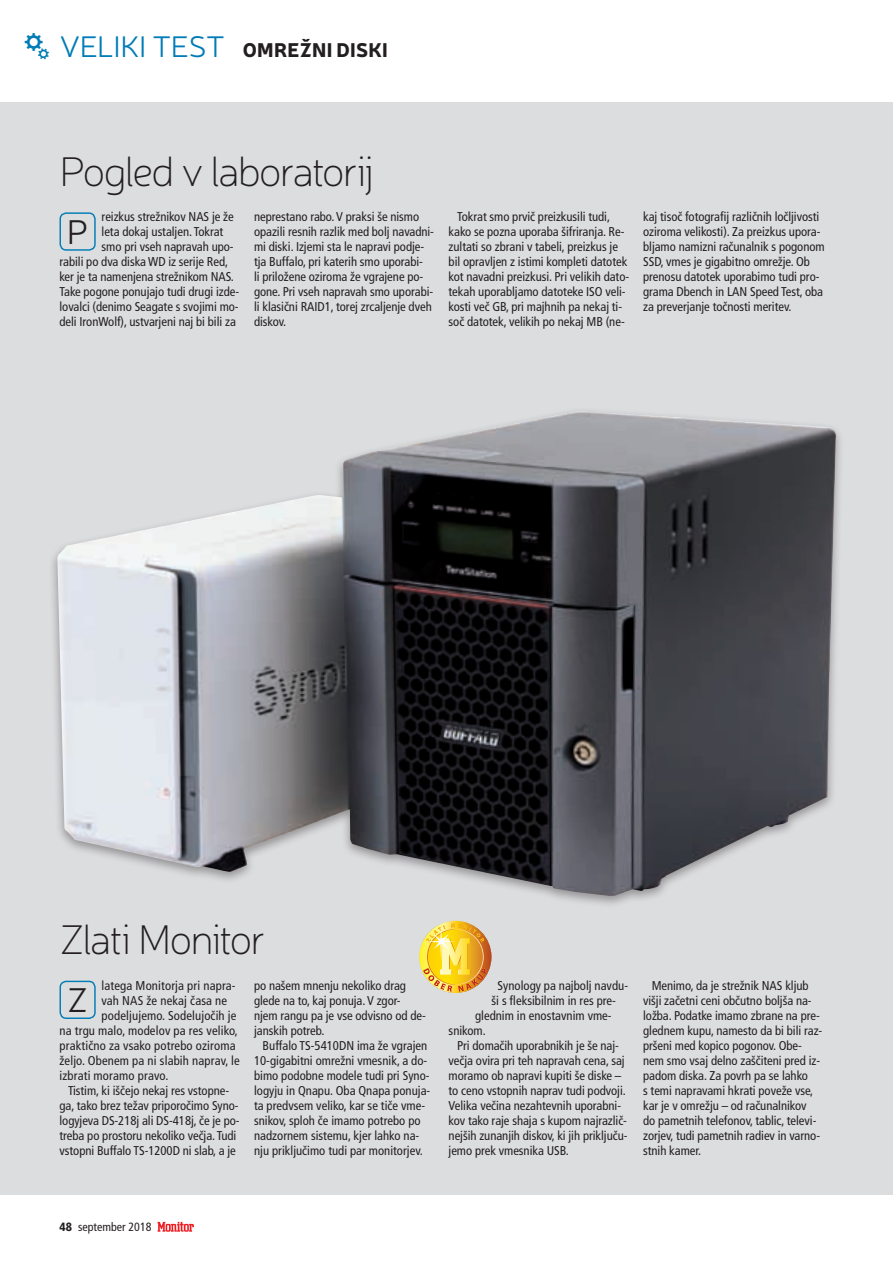
<style>
.page{position:relative;width:893px;height:1263px;background:#fff}
.page>*{position:absolute;margin:0;border:0;box-sizing:border-box;transform-origin:0 0}
.Naslov_PREIZKUSI_mal{font:100 42px "Neris";letter-spacing:-.05em;color:#231f20}
.Mednaslov{font:300 34.5px "Neris";color:#231f20}
.t1{font:900 19.5px "Neris";letter-spacing:.01em;color:#231f20}
.Body_TEXT_okvir{font:condensed 12.75px/15px "Frutiger LT Std";letter-spacing:-.005em;color:#231f20}
.t2{font:condensed 12px "Frutiger LT Std";color:#231f20}
.s1{font-family:"roam monitor";font-weight:400;font-size:25.8px;color:#007cb6}
.s2{font-weight:300;font-size:30px;color:#007cb6}
.s3{font-weight:900}
</style>
<div class="page">
<svg style="left:158px;top:1222px;width:36px;height:10px"></svg>
<div style="left:0;top:102px;width:893px;height:1093px;background:#dcdddf"></div>
<div style="left:60px;top:981px;width:36px;height:38px;border:1px solid #007cb6;border-radius:6px"></div>
<div style="left:60px;top:212px;width:36px;height:39px;border:1px solid #007cb6;border-radius:6px"></div>
<div style="left:419px;top:921px;width:72px;height:72px;background:#231f20;opacity:.5"></div>
<svg style="left:419px;top:921px;width:72px;height:72px"></svg>
<svg style="left:423px;top:923px;width:63px;height:69px;background:#eec44f"></svg>
<div style="left:49px;top:407px;width:796px;height:502px;background:#231f20;opacity:.4"></div>
<img style="left:57px;top:411px;width:779px;height:485px">
<h3 class="t1" style="left:24px;top:36px;width:366px"><span class="s1">M</span> <span class="s2">VELIKI TEST</span> OMREŽNI DISKI</h3>
<p class="Naslov_PREIZKUSI_mal" style="left:60px;top:146px;width:316px">Pogled v laboratorij</p>
<p class="Mednaslov" style="left:67px;top:210px;width:23px">P</p>
<p class="Body_TEXT_okvir" style="left:254px;top:209px;width:181px">neprestano rabo. V praksi še nismo opazili resnih razlik med bolj navadni&shy;mi diski. Izjemi sta le napravi podje&shy;tja Buffalo, pri katerih smo uporabi-<br>li priložene oziroma že vgrajene po&shy;gone. Pri vseh napravah smo uporabi&shy;li klasični RAID1, torej zrcaljenje dveh diskov.</p>
<p class="Body_TEXT_okvir" style="left:449px;top:209px;width:182px;text-indent:9px">Tokrat smo prvič preizkusili tudi, kako se pozna uporaba šifriranja. Re&shy;zultati so zbrani v tabeli, preizkus je bil opravljen z istimi kompleti datotek kot navadni preizkusi. Pri velikih dato&shy;tekah uporabljamo datoteke ISO veli&shy;kosti več GB, pri majhnih pa nekaj ti&shy;soč datotek, velikih po nekaj MB (ne-</p>
<p class="Body_TEXT_okvir" style="left:643px;top:209px;width:183px">kaj tisoč fotografij različnih ločljivosti oziroma velikosti). Za preizkus upora&shy;bljamo namizni računalnik s pogonom SSD, vmes je gigabitno omrežje. Ob prenosu datotek uporabimo tudi pro&shy;grama Dbench in LAN Speed Test, oba za preverjanje točnosti meritev.</p>
<p class="Body_TEXT_okvir" style="left:102px;top:209px;width:134px">reizkus strežnikov NAS je že</p>
<p class="Body_TEXT_okvir" style="left:102px;top:224px;width:123px">leta dokaj ustaljen. Tokrat</p>
<p class="Body_TEXT_okvir" style="left:102px;top:239px;width:134px">smo pri vseh napravah upo-</p>
<p class="Body_TEXT_okvir" style="left:60px;top:254px;width:170px">rabili po dva diska WD iz serije Red,</p>
<p class="Body_TEXT_okvir" style="left:60px;top:269px;width:176px">ker je ta namenjena strežnikom NAS.</p>
<p class="Body_TEXT_okvir" style="left:60px;top:284px;width:181px">Take pogone ponujajo tudi drugi izde-</p>
<p class="Body_TEXT_okvir" style="left:60px;top:299px;width:181px">lovalci (denimo Seagate s svojimi mo-</p>
<p class="Body_TEXT_okvir" style="left:60px;top:314px;width:178px">deli IronWolf), ustvarjeni naj bi bili za</p>
<p class="Naslov_PREIZKUSI_mal" style="left:60px;top:914px;width:208px">Zlati Monitor</p>
<p class="Mednaslov" style="left:67px;top:978px;width:22px">Z</p>
<p class="Body_TEXT_okvir" style="left:254px;top:978px;width:173px">po našem mnenju nekoliko drag glede na to, kaj ponuja. V zgor&shy;njem rangu pa je vse odvisno od de&shy;janskih potreb.</p>
<p class="Body_TEXT_okvir" style="left:254px;top:1038px;width:178px;text-indent:9px">Buffalo TS-5410DN ima že vgrajen 10-gigabitni omrežni vmesnik, a do&shy;bimo podobne modele tudi pri Syno&shy;logyju in Qnapu. Oba Qnapa ponuja&shy;ta predvsem veliko, kar se tiče vme&shy;snikov, sploh če imamo potrebo po nadzornem sistemu, kjer lahko na&shy;nju priključimo tudi par monitorjev.</p>
<p class="Body_TEXT_okvir" style="left:102px;top:978px;width:136px">latega Monitorja pri napra-</p>
<p class="Body_TEXT_okvir" style="left:102px;top:993px;width:127px">vah NAS že nekaj časa ne</p>
<p class="Body_TEXT_okvir" style="left:102px;top:1008px;width:136px">podeljujemo. Sodelujočih je</p>
<p class="Body_TEXT_okvir" style="left:60px;top:1023px;width:180px">na trgu malo, modelov pa res veliko,</p>
<p class="Body_TEXT_okvir" style="left:60px;top:1038px;width:178px">praktično za vsako potrebo oziroma</p>
<p class="Body_TEXT_okvir" style="left:60px;top:1053px;width:182px">željo. Obenem pa ni slabih naprav, le</p>
<p class="Body_TEXT_okvir" style="left:60px;top:1068px;width:110px">izbrati moramo pravo.</p>
<p class="Body_TEXT_okvir" style="left:60px;top:1083px;width:182px;text-align:center">Tistim, ki iščejo nekaj res vstopne-<br>ga, tako brez težav priporočimo Syno&shy;logyjeva DS-218j ali DS-418j, če je po&shy;treba po prostoru nekoliko večja. Tudi vstopni Buffalo TS-1200D ni slab, a je</p>
<p class="Body_TEXT_okvir" style="left:498px;top:978px;width:132px">Synology pa najbolj navdu-</p>
<p class="Body_TEXT_okvir" style="left:492px;top:993px;width:126px">ši s fleksibilnim in res pre-</p>
<p class="Body_TEXT_okvir" style="left:475px;top:1008px;width:138px">glednim in enostavnim vme-</p>
<p class="Body_TEXT_okvir" style="left:449px;top:1023px;width:39px">snikom.</p>
<p class="Body_TEXT_okvir" style="left:449px;top:1038px;width:180px;text-indent:9px">Pri domačih uporabnikih je še naj&shy;večja ovira pri teh napravah cena, saj moramo ob napravi kupiti še diske – to ceno vstopnih naprav tudi podvoji.<br>Velika večina nezahtevnih uporabni&shy;kov tako raje shaja s kupom najrazlič&shy;nejših zunanjih diskov, ki jih priključu&shy;jemo prek vmesnika USB.</p>
<p class="Body_TEXT_okvir" style="left:643px;top:978px;width:181px;text-indent:9px">Menimo, da je strežnik NAS kljub višji začetni ceni občutno boljša na&shy;ložba. Podatke imamo zbrane na pre&shy;glednem kupu, namesto da bi bili raz&shy;pršeni med kopico pogonov. Obe&shy;nem smo vsaj delno zaščiteni pred iz&shy;padom diska. Za povrh pa se lahko<br>s temi napravami hkrati poveže vse, kar je v omrežju – od računalnikov<br>do pametnih telefonov, tablic, televi&shy;zorjev, tudi pametnih radiev in varno&shy;stnih kamer.</p>
<p class="t2" style="left:60px;top:1220px;width:93px"><span class="s3">48</span> september 2018</p>
</div>
